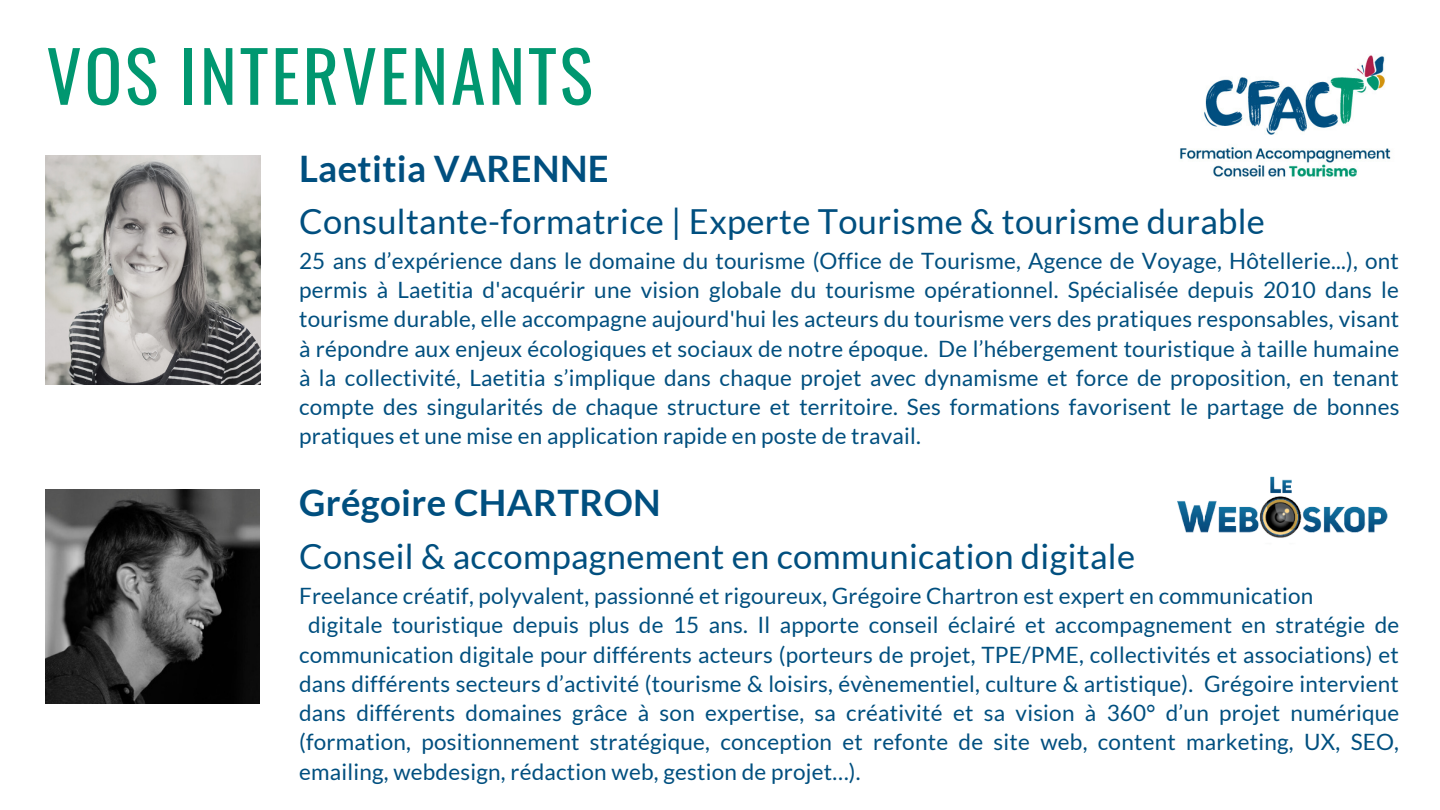
<style>
.page{position:relative;width:1440px;height:810px;background:#fff}
.page>*{position:absolute;margin:0;border:0;box-sizing:border-box;transform-origin:0 0}
.t1{font:70px "Oswald";letter-spacing:.04em;color:#009770}
.t2{font:700 36.5px "Lato";letter-spacing:.01em;color:#004f7f}
.t3{font:34.5px "Lato";letter-spacing:.01em;color:#004f7f}
.t4{font:22.5px/29.2px "Lato";letter-spacing:.01em;color:#004f7f;text-align:justify}
</style>
<div class="page">
<img style="left:45px;top:155px;width:215px;height:230px">
<img style="left:45px;top:489px;width:215px;height:215px">
<img style="left:1180px;top:55px;width:211px;height:122px">
<img style="left:1177px;top:476px;width:211px;height:62px">
<h1 class="t1" style="left:46px;top:21px;width:548px">VOS INTERVENANTS</h1>
<h2 class="t2" style="left:299px;top:146px;width:311px">Laetitia VARENNE</h2>
<h3 class="t3" style="left:299px;top:200px;width:967px">Consultante-formatrice | Experte Tourisme &amp; tourisme durable</h3>
<p class="t4" style="left:299px;top:246px;width:1102px">25 ans d’expérience dans le domaine du tourisme (Office de Tourisme, Agence de Voyage, Hôtellerie...), ont permis à Laetitia d'acquérir une vision globale du tourisme opérationnel. Spécialisée depuis 2010 dans le tourisme durable, elle accompagne aujourd'hui les acteurs du tourisme vers des pratiques responsables, visant à répondre aux enjeux écologiques et sociaux de notre époque. De l’hébergement touristique à taille humaine à la collectivité, Laetitia s’implique dans chaque projet avec dynamisme et force de proposition, en tenant compte des singularités de chaque structure et territoire. Ses formations favorisent le partage de bonnes pratiques et une mise en application rapide en poste de travail.</p>
<h2 class="t2" style="left:299px;top:480px;width:363px">Grégoire CHARTRON</h2>
<h3 class="t3" style="left:299px;top:535px;width:838px">Conseil &amp; accompagnement en communication digitale</h3>
<p class="t4" style="left:299px;top:581px;width:1016px">Freelance créatif, polyvalent, passionné et rigoureux, Grégoire Chartron est expert en communication</p>
<p class="t4" style="left:308px;top:610px;width:1093px">digitale touristique depuis plus de 15 ans. Il apporte conseil éclairé et accompagnement en stratégie de</p>
<p class="t4" style="left:299px;top:639px;width:1101px">communication digitale pour différents acteurs (porteurs de projet, TPE/PME, collectivités et associations) et</p>
<p class="t4" style="left:299px;top:669px;width:1101px">dans différents secteurs d’activité (tourisme &amp; loisirs, évènementiel, culture &amp; artistique). Grégoire intervient</p>
<p class="t4" style="left:299px;top:698px;width:1102px">dans différents domaines grâce à son expertise, sa créativité et sa vision à 360° d’un projet numérique</p>
<p class="t4" style="left:299px;top:727px;width:1102px">(formation, positionnement stratégique, conception et refonte de site web, content marketing, UX, SEO,</p>
<p class="t4" style="left:299px;top:756px;width:563px">emailing, webdesign, rédaction web, gestion de projet…).</p>
</div>
